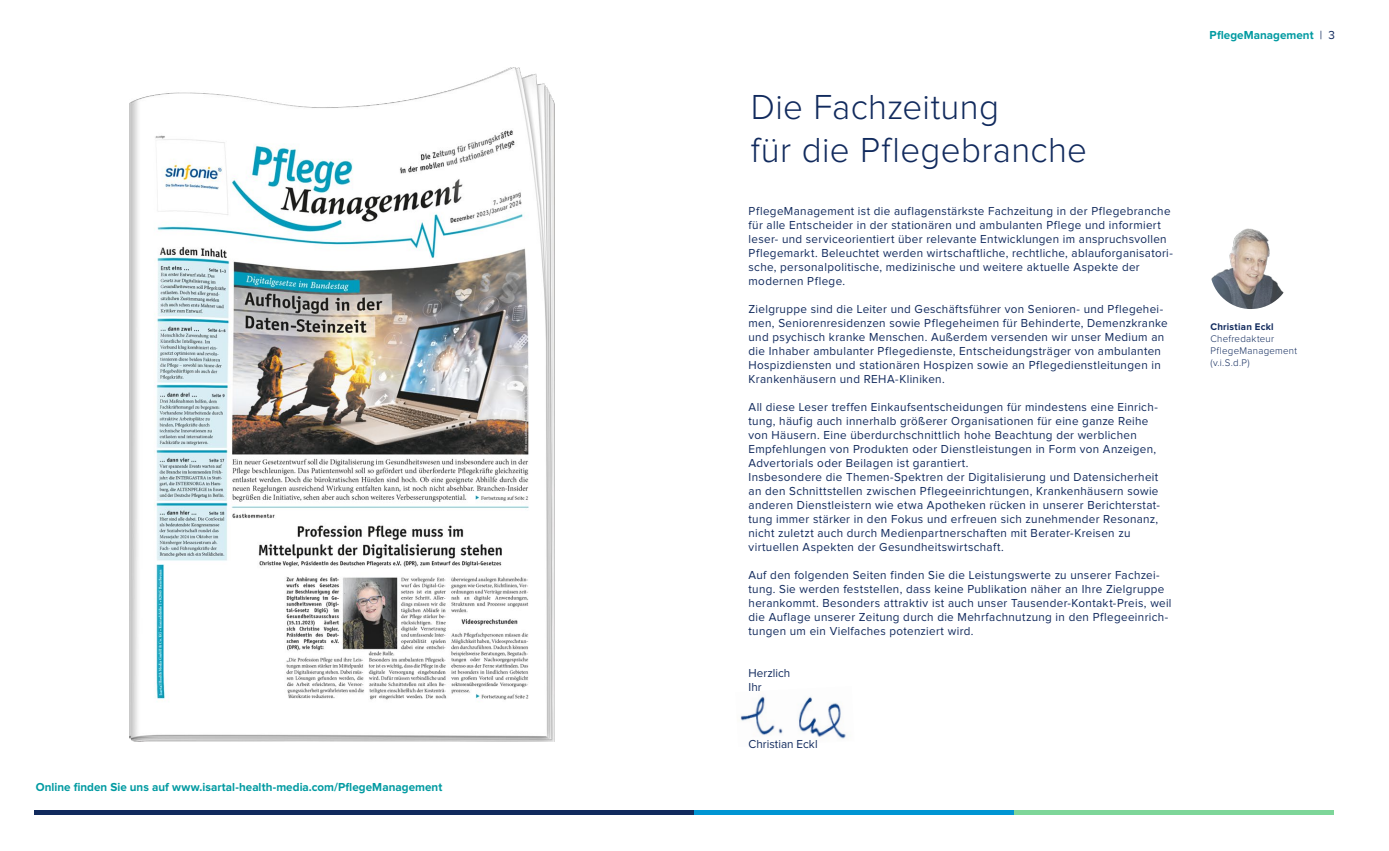
<style>
.page{position:relative;width:1389px;height:851px;background:#fff}
.page>*{position:absolute;margin:0;border:0;box-sizing:border-box;transform-origin:0 0}
.t1{font:300 36px/43.2px "Proxima Nova";letter-spacing:.01em;color:#112a5d}
.t2{font:12px/14px "Proxima Nova";letter-spacing:.03em;color:#112a5d}
.t3{font:700 12px "Proxima Nova";letter-spacing:.005em;color:#009aa1}
.t4{font:12px "Proxima Nova";color:#112a5d}
.t5{font:300 10px/12px "Proxima Nova";letter-spacing:.025em;color:#112a5d}
.t6{font:700 10px "Proxima Nova";letter-spacing:.025em;color:#112a5d}
.s1{font-weight:400;color:#112a5d}
</style>
<div class="page">
<img style="left:740px;top:696px;width:106px;height:43px">
<img style="left:1211px;top:228px;width:73px;height:81px">
<img style="left:131px;top:67px;width:424px;height:674px">
<hr style="left:34px;top:810px;width:660px;height:4px;background:#112a5d">
<hr style="left:694px;top:810px;width:320px;height:4px;background:#0095d3">
<hr style="left:1014px;top:810px;width:320px;height:4px;background:#7ed699">
<p class="t3" style="left:36px;top:781px;width:408px">Online finden Sie uns auf www.isartal-health-media.com/PflegeManagement</p>
<p class="t1" style="left:751px;top:87px;width:338px">Die Fachzeitung<br>für die Pflegebranche</p>
<p class="t2" style="left:749px;top:205px;width:426px">PflegeManagement ist die auflagenstärkste Fachzeitung in der Pflegebranche für alle Entscheider in der stationären und ambulanten Pflege und informiert leser- und serviceorientiert über relevante Entwicklungen im anspruchsvollen Pflegemarkt. Beleuchtet werden wirtschaftliche, rechtliche, ablauforganisatori&shy;sche, personalpolitische, medizinische und weitere aktuelle Aspekte der modernen Pflege.</p>
<p class="t2" style="left:749px;top:303px;width:421px">Zielgruppe sind die Leiter und Geschäftsführer von Senioren- und Pflegehei&shy;men, Seniorenresidenzen sowie Pflegeheimen für Behinderte, Demenzkranke und psychisch kranke Menschen. Außerdem versenden wir unser Medium an die Inhaber ambulanter Pflegedienste, Entscheidungsträger von ambulanten Hospizdiensten und stationären Hospizen sowie an Pflegedienstleitungen in Krankenhäusern und REHA-Kliniken.</p>
<p class="t2" style="left:749px;top:401px;width:411px">All diese Leser treffen Einkaufsentscheidungen für mindestens eine Einrich&shy;tung, häufig auch innerhalb größerer Organisationen für eine ganze Reihe von Häusern. Eine überdurchschnittlich hohe Beachtung der werblichen Empfehlungen von Produkten oder Dienstleistungen in Form von Anzeigen, Advertorials oder Beilagen ist garantiert.</p>
<p class="t2" style="left:749px;top:471px;width:413px">Insbesondere die Themen-Spektren der Digitalisierung und Datensicherheit an den Schnittstellen zwischen Pflegeeinrichtungen, Krankenhäusern sowie anderen Dienstleistern wie etwa Apotheken rücken in unserer Berichterstat&shy;tung immer stärker in den Fokus und erfreuen sich zunehmender Resonanz, nicht zuletzt auch durch Medienpartnerschaften mit Berater-Kreisen zu virtuellen Aspekten der Gesundheitswirtschaft.</p>
<p class="t2" style="left:749px;top:569px;width:424px">Auf den folgenden Seiten finden Sie die Leistungswerte zu unserer Fachzei&shy;tung. Sie werden feststellen, dass keine Publikation näher an Ihre Zielgruppe herankommt. Besonders attraktiv ist auch unser Tausender-Kontakt-Preis, weil die Auflage unserer Zeitung durch die Mehrfachnutzung in den Pflegeeinrich&shy;tungen um ein Vielfaches potenziert wird.</p>
<p class="t4" style="left:749px;top:668px;width:43px">Herzlich</p>
<p class="t2" style="left:749px;top:681px;width:15px">Ihr</p>
<p class="t4" style="left:749px;top:738px;width:71px">Christian Eckl</p>
<p class="t3" style="left:1210px;top:30px;width:127px">PflegeManagement <span class="s1">| 3</span></p>
<p class="t6" style="left:1210px;top:322px;width:65px">Christian Eckl</p>
<p class="t5" style="left:1210px;top:333px;width:65px">Chefredakteur</p>
<p class="t5" style="left:1210px;top:345px;width:88px">PflegeManagement (v.i.S.d.P)</p>
</div>
